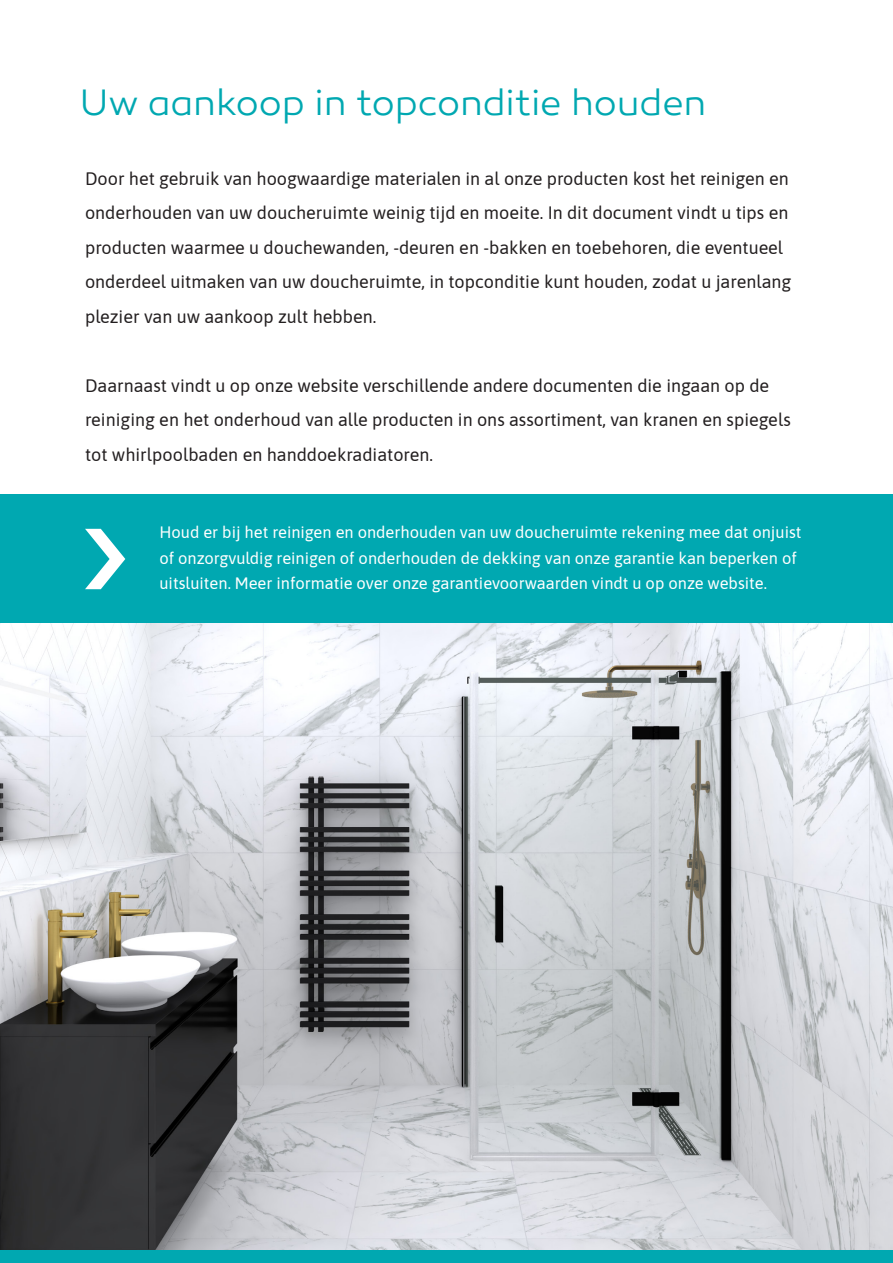
<style>
.page{position:relative;width:893px;height:1263px;background:#fff}
.page>*{position:absolute;margin:0;border:0;box-sizing:border-box;transform-origin:0 0}
.Kop{font:300 37.5px "Canaro";letter-spacing:-.005em;color:#00a8b1}
.Body{font:18px/34.5px "Asap";color:#231f20}
.Body_melding{font:16.5px/25.5px "Asap";color:#fff}
</style>
<div class="page">
<div style="left:0;top:1249px;width:893px;height:14px;background:#00a8b1"></div>
<div style="left:0;top:494px;width:893px;height:130px;background:#00a8b1"></div>
<svg style="left:85px;top:529px;width:40px;height:60px"></svg>
<img style="left:0;top:624px;width:893px;height:625px">
<p class="Kop" style="left:80px;top:81px;width:628px">Uw aankoop in topconditie houden</p>
<p class="Body" style="left:85px;top:160px;width:708px">Door het gebruik van hoogwaardige materialen in al onze producten kost het reinigen en onderhouden van uw doucheruimte weinig tijd en moeite. In dit document vindt u tips en producten waarmee u douchewanden, -deuren en -bakken en toebehoren, die eventueel onderdeel uitmaken van uw doucheruimte, in topconditie kunt houden, zodat u jarenlang plezier van uw aankoop zult hebben.</p>
<p class="Body" style="left:85px;top:367px;width:707px">Daarnaast vindt u op onze website verschillende andere documenten die ingaan op de reiniging en het onderhoud van alle producten in ons assortiment, van kranen en spiegels tot whirlpoolbaden en handdoekradiatoren.</p>
<p class="Body_melding" style="left:159px;top:519px;width:643px">Houd er bij het reinigen en onderhouden van uw doucheruimte rekening mee dat onjuist of onzorgvuldig reinigen of onderhouden de dekking van onze garantie kan beperken of uitsluiten. Meer informatie over onze garantievoorwaarden vindt u op onze website.</p>
</div>
